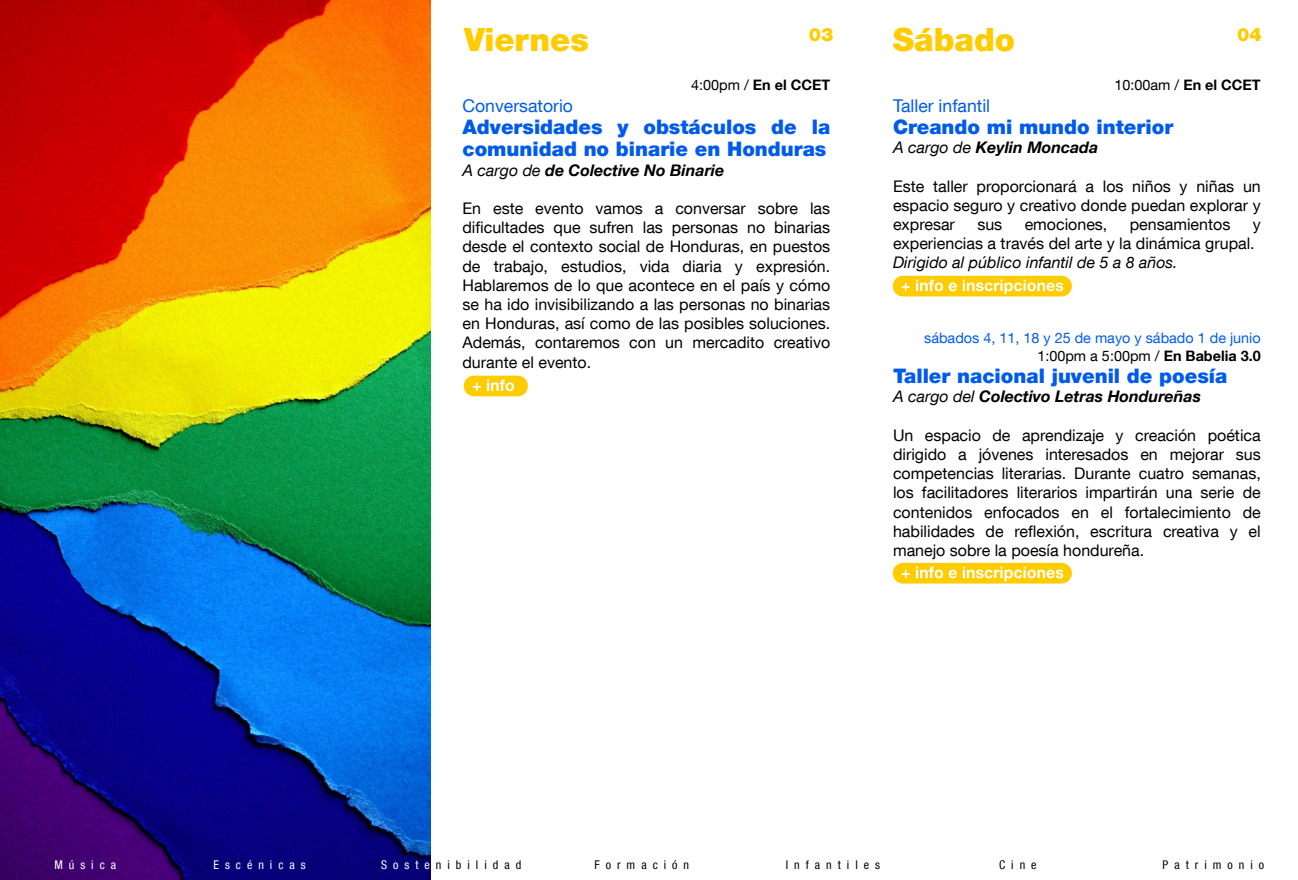
<style>
.page{position:relative;width:1298px;height:880px;background:#fff}
.page>*{position:absolute;margin:0;border:0;box-sizing:border-box;transform-origin:0 0}
.t1{font:900 32px "Helvetica Neue LT Com";color:#fc0}
.t2{font:900 20px/22.4px "Helvetica Neue LT Com";color:#005bed}
.t3{font:900 18.4px "Helvetica Neue LT Com";color:#fc0}
.t4{font:17.6px "Helvetica Neue LT Com";color:#005bed}
.t5{font:16px/19.2px "Helvetica Neue LT Com";color:#000;text-align:justify}
.t6{font:italic 700 16px "Helvetica Neue LT Com";color:#000}
.t7{font:italic 16px "Helvetica Neue LT Com";color:#000}
.t8{font:14.4px/17.3px "Helvetica Neue LT Com";color:#005bed;text-align:right}
.t9{font:14.4px "Helvetica Neue LT Com";color:#000}
.t10{font:700 14.4px "Helvetica Neue LT Com";color:#000}
.t11{font:condensed 12px "Helvetica Neue LT Com";letter-spacing:.5em;color:#000}
.t12{font:condensed 12px "Helvetica Neue LT Com";letter-spacing:.5em;color:#fff}
.s1{font-weight:400}
.s2{font-weight:700}
.s3{color:#000}
.s4{font-weight:700;color:#000}
.s5{color:#fff}
</style>
<div class="page">
<img style="left:0;top:0;width:431px;height:880px">
<div style="left:463px;top:375px;width:65px;height:21px;background:#fc0;border-radius:10px"></div>
<svg style="left:472px;top:383px;width:8px;height:8px"></svg>
<svg style="left:487px;top:379px;width:27px;height:12px"></svg>
<div style="left:892px;top:276px;width:179px;height:20px;background:#fc0;border-radius:10px"></div>
<svg style="left:901px;top:283px;width:8px;height:8px"></svg>
<svg style="left:915px;top:280px;width:27px;height:11px"></svg>
<svg style="left:948px;top:282px;width:8px;height:9px"></svg>
<svg style="left:962px;top:280px;width:101px;height:14px"></svg>
<div style="left:892px;top:563px;width:179px;height:20px;background:#fc0;border-radius:10px"></div>
<svg style="left:901px;top:570px;width:8px;height:8px"></svg>
<svg style="left:915px;top:566px;width:27px;height:12px"></svg>
<svg style="left:948px;top:569px;width:8px;height:9px"></svg>
<svg style="left:962px;top:566px;width:101px;height:15px"></svg>
<h1 class="t1" style="left:464px;top:20px;width:126px">Viernes</h1>
<h1 class="t1" style="left:892px;top:21px;width:124px">Sábado</h1>
<p class="t3" style="left:808px;top:23px;width:26px">03</p>
<p class="t3" style="left:1236px;top:23px;width:26px">04</p>
<p class="t10" style="left:691px;top:76px;width:140px"><span class="s1">4:00pm /</span> En el CCET</p>
<p class="t4" style="left:462px;top:94px;width:112px">Conversatorio</p>
<p class="t2" style="left:462px;top:115px;width:369px">Adversidades y obstáculos de la comunidad no binarie en Honduras</p>
<p class="t6" style="left:462px;top:160px;width:263px"><span class="s1">A cargo de</span> de Colective No Binarie</p>
<p class="t5" style="left:462px;top:198px;width:369px">En este evento vamos a conversar sobre las dificultades que sufren las personas no binarias desde el contexto social de Honduras, en puestos de trabajo, estudios, vida diaria y expresión.<br>Hablaremos de lo que acontece en el país y cómo se ha ido invisibilizando a las personas no binarias en Honduras, así como de las posibles soluciones.<br>Además, contaremos con un mercadito creativo durante el evento.</p>
<p class="t9" style="left:1114px;top:76px;width:148px">10:00am / <span class="s2">En el CCET</span></p>
<p class="t4" style="left:892px;top:94px;width:99px">Taller infantil</p>
<p class="t2" style="left:892px;top:115px;width:282px">Creando mi mundo interior</p>
<p class="t6" style="left:892px;top:137px;width:207px"><span class="s1">A cargo de</span> Keylin Moncada</p>
<p class="t5" style="left:892px;top:176px;width:369px">Este taller proporcionará a los niños y niñas un espacio seguro y creativo donde puedan explorar y expresar</p>
<p class="t5" style="left:977px;top:214px;width:26px">sus</p>
<p class="t5" style="left:1024px;top:214px;width:84px">emociones,</p>
<p class="t5" style="left:1129px;top:214px;width:102px">pensamientos</p>
<p class="t5" style="left:892px;top:214px;width:369px;text-indent:360px">y experiencias a través del arte y la dinámica grupal.</p>
<p class="t7" style="left:892px;top:253px;width:286px">Dirigido al público infantil de 5 a 8 años.</p>
<p class="t8" style="left:924px;top:329px;width:338px">sábados 4, 11, 18 y 25 de mayo y sábado 1 de junio<br><span class="s3">1:00pm a 5:00pm /</span> <span class="s4">En Babelia 3.0</span></p>
<p class="t2" style="left:892px;top:364px;width:336px">Taller nacional juvenil de poesía</p>
<p class="t6" style="left:892px;top:386px;width:309px"><span class="s1">A cargo del</span> Colectivo Letras Hondureñas</p>
<p class="t5" style="left:892px;top:425px;width:369px">Un espacio de aprendizaje y creación poética dirigido a jóvenes interesados en mejorar sus competencias literarias. Durante cuatro semanas, los facilitadores literarios impartirán una serie de contenidos enfocados en el fortalecimiento de habilidades de reflexión, escritura creativa y el manejo sobre la poesía hondureña.</p>
<p class="t12" style="left:54px;top:857px;width:63px">Música</p>
<p class="t12" style="left:213px;top:857px;width:94px">Escénicas</p>
<p class="t11" style="left:381px;top:857px;width:141px"><span class="s5">Soste</span>nibilidad</p>
<p class="t11" style="left:594px;top:857px;width:96px">Formación</p>
<p class="t11" style="left:785px;top:857px;width:96px">Infantiles</p>
<p class="t11" style="left:998px;top:857px;width:39px">Cine</p>
<p class="t11" style="left:1162px;top:857px;width:103px">Patrimonio</p>
</div>
